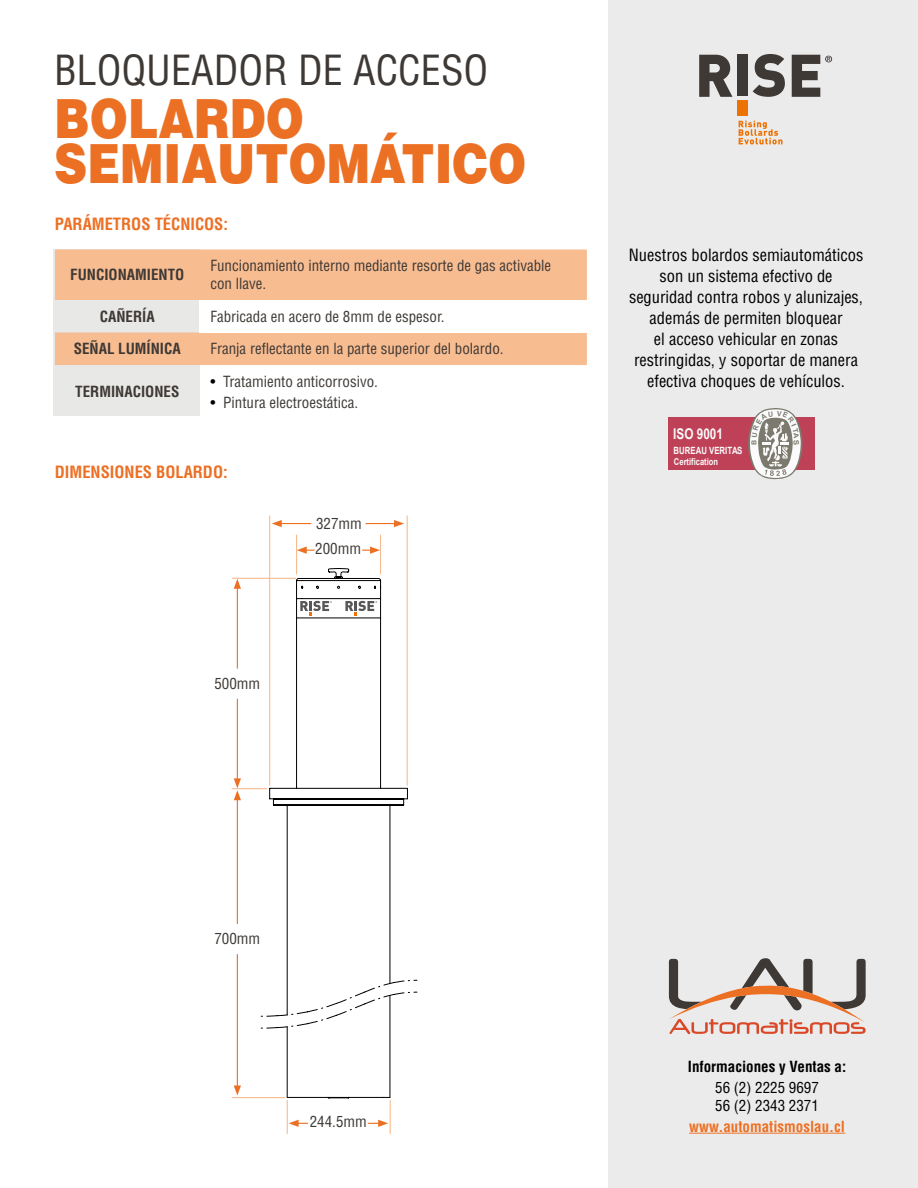
<style>
.page{position:relative;width:918px;height:1188px;background:#fff}
.page>*{position:absolute;margin:0;border:0;box-sizing:border-box;transform-origin:0 0}
.t1{font:900 54px/45px "Helvetica LT Std";color:#ec7024;scale:.85 1}
.t2{font:condensed 40.5px "Helvetica LT Std";color:#3e3935}
.t3{font:condensed 16.5px/21px "Helvetica LT Std";color:#000;text-align:center}
.t4{font:700 condensed 16.5px "Helvetica LT Std";color:#ec7024}
.t5{font:condensed 15px/18px "Helvetica LT Std";color:#3e3935}
.t6{font:700 condensed 15px "Helvetica LT Std";color:#3e3935}
.t7{font:condensed 15px/18px "Helvetica LT Std";color:#000}
.t8{font:700 condensed 15px "Helvetica LT Std";color:#000}
.t9{font:700 condensed 15px "Helvetica LT Std";color:#ec7024}
.t10{font:700 14.85px "Arial Narrow";color:#fff}
.t11{font:700 9.9px "Arial";color:#fff;scale:.78 1}
.t12{font:700 9.45px "Arial";color:#fff;scale:.8 1}
.t13{font:700 6.9px "Arial";color:#616154;scale:1.04 1}
.s1{color:#000}
</style>
<div class="page">
<div style="left:608px;top:1px;width:310px;height:1187px;background:#ecebeb"></div>
<svg style="left:669px;top:958px;width:197px;height:76px"></svg>
<hr style="left:689px;top:1133px;width:156px;height:1px;background:#ec7024">
<svg style="left:739px;top:121px;width:44px;height:23px"></svg>
<div style="left:738px;top:100px;width:10px;height:16px;background:#ee7203"></div>
<svg style="left:699px;top:55px;width:34px;height:42px"></svg>
<div style="left:738px;top:55px;width:10px;height:41px;background:#3e3935"></div>
<svg style="left:753px;top:54px;width:32px;height:43px"></svg>
<svg style="left:792px;top:55px;width:40px;height:42px"></svg>
<div style="left:669px;top:418px;width:146px;height:52px;background:#be4157"></div>
<div style="left:54px;top:249px;width:146px;height:167px;background:#e8e8e7"></div>
<svg style="left:55px;top:249px;width:532px;height:116px;background:#f6c099"></svg>
<div style="left:200px;top:300px;width:387px;height:33px;background:#fff"></div>
<svg style="left:269px;top:578px;width:139px;height:521px"></svg>
<svg style="left:260px;top:980px;width:158px;height:49px"></svg>
<svg style="left:286px;top:568px;width:105px;height:530px"></svg>
<hr style="left:232px;top:788px;width:35px;height:1px;background:#f8bc91">
<hr style="left:232px;top:578px;width:64px;height:1px;background:#f8bc91">
<hr style="left:232px;top:1097px;width:53px;height:1px;background:#f8bc91">
<hr style="left:390px;top:1100px;width:1px;height:34px;background:#f8bc91">
<hr style="left:380px;top:535px;width:1px;height:39px;background:#f8bc91">
<hr style="left:407px;top:516px;width:1px;height:270px;background:#f8bc91">
<hr style="left:287px;top:1100px;width:1px;height:34px;background:#f8bc91">
<hr style="left:296px;top:535px;width:1px;height:39px;background:#f8bc91">
<hr style="left:269px;top:516px;width:1px;height:270px;background:#f8bc91">
<hr style="left:237px;top:586px;width:1px;height:83px;background:#ec7024">
<svg style="left:234px;top:579px;width:7px;height:10px"></svg>
<svg style="left:297px;top:547px;width:18px;height:7px"></svg>
<hr style="left:279px;top:523px;width:32px;height:1px;background:#ec7024">
<svg style="left:272px;top:520px;width:10px;height:7px"></svg>
<svg style="left:289px;top:1120px;width:19px;height:7px"></svg>
<svg style="left:362px;top:547px;width:18px;height:7px"></svg>
<hr style="left:365px;top:523px;width:31px;height:1px;background:#ec7024">
<svg style="left:394px;top:520px;width:10px;height:7px"></svg>
<svg style="left:368px;top:1120px;width:20px;height:7px"></svg>
<hr style="left:237px;top:798px;width:1px;height:126px;background:#ec7024">
<hr style="left:237px;top:699px;width:1px;height:82px;background:#ec7024">
<svg style="left:234px;top:778px;width:7px;height:22px"></svg>
<hr style="left:237px;top:954px;width:1px;height:134px;background:#ec7024">
<svg style="left:234px;top:1086px;width:7px;height:10px"></svg>
<svg style="left:300px;top:601px;width:32px;height:15px"></svg>
<svg style="left:345px;top:601px;width:32px;height:15px"></svg>
<svg style="left:747px;top:408px;width:57px;height:72px"></svg>
<h2 class="t2" style="left:54px;top:45px;width:436px">BLOQUEADOR DE ACCESO</h2>
<h1 class="t1" style="left:54px;top:95px;width:557px">BOLARDO<br>SEMIAUTOMÁTICO</h1>
<p class="t4" style="left:55px;top:213px;width:175px">PARÁMETROS TÉCNICOS:</p>
<p class="t6" style="left:70px;top:265px;width:116px">FUNCIONAMIENTO</p>
<p class="t5" style="left:211px;top:257px;width:342px">Funcionamiento interno mediante resorte de gas activable con llave.</p>
<p class="t6" style="left:100px;top:307px;width:57px">CAÑERÍA</p>
<p class="t5" style="left:211px;top:307px;width:236px">Fabricada en acero de 8mm de espesor.</p>
<p class="t6" style="left:74px;top:339px;width:109px">SEÑAL LUMÍNICA</p>
<p class="t5" style="left:211px;top:340px;width:295px">Franja reflectante en la parte superior del bolardo.</p>
<p class="t6" style="left:75px;top:382px;width:106px">TERMINACIONES</p>
<p class="t5" style="left:211px;top:372px;width:169px"><span class="s1">•</span> Tratamiento anticorrosivo.</p>
<p class="t5" style="left:211px;top:393px;width:149px"><span class="s1">•</span> Pintura electroestática.</p>
<p class="t4" style="left:55px;top:462px;width:174px">DIMENSIONES BOLARDO:</p>
<p class="t5" style="left:214px;top:674px;width:47px">500mm</p>
<p class="t5" style="left:316px;top:514px;width:47px">327mm</p>
<p class="t5" style="left:315px;top:540px;width:47px">200mm</p>
<p class="t3" style="left:629px;top:244px;width:236px">Nuestros bolardos semiautomáticos son un sistema efectivo de seguridad contra robos y alunizajes, además de permiten bloquear<br>el acceso vehicular en zonas restringidas, y soportar de manera efectiva choques de vehículos.</p>
<p class="t10" style="left:673px;top:423px;width:51px">ISO 9001</p>
<p class="t11" style="left:674px;top:444px;width:90px">BUREAU VERITAS</p>
<p class="t12" style="left:674px;top:455px;width:57px">Certification</p>
<p class="t13" style="left:749px;top:445px;width:6px;rotate:-90deg">B</p>
<p class="t5" style="left:214px;top:930px;width:47px">700mm</p>
<p class="t5" style="left:310px;top:1112px;width:59px">244.5mm</p>
<p class="t8" style="left:688px;top:1057px;width:160px">Informaciones y Ventas a:</p>
<p class="t7" style="left:715px;top:1078px;width:105px">56 (2) 2225 9697<br>56 (2) 2343 2371</p>
<p class="t9" style="left:689px;top:1117px;width:158px">www.automatismoslau.cl</p>
</div>
